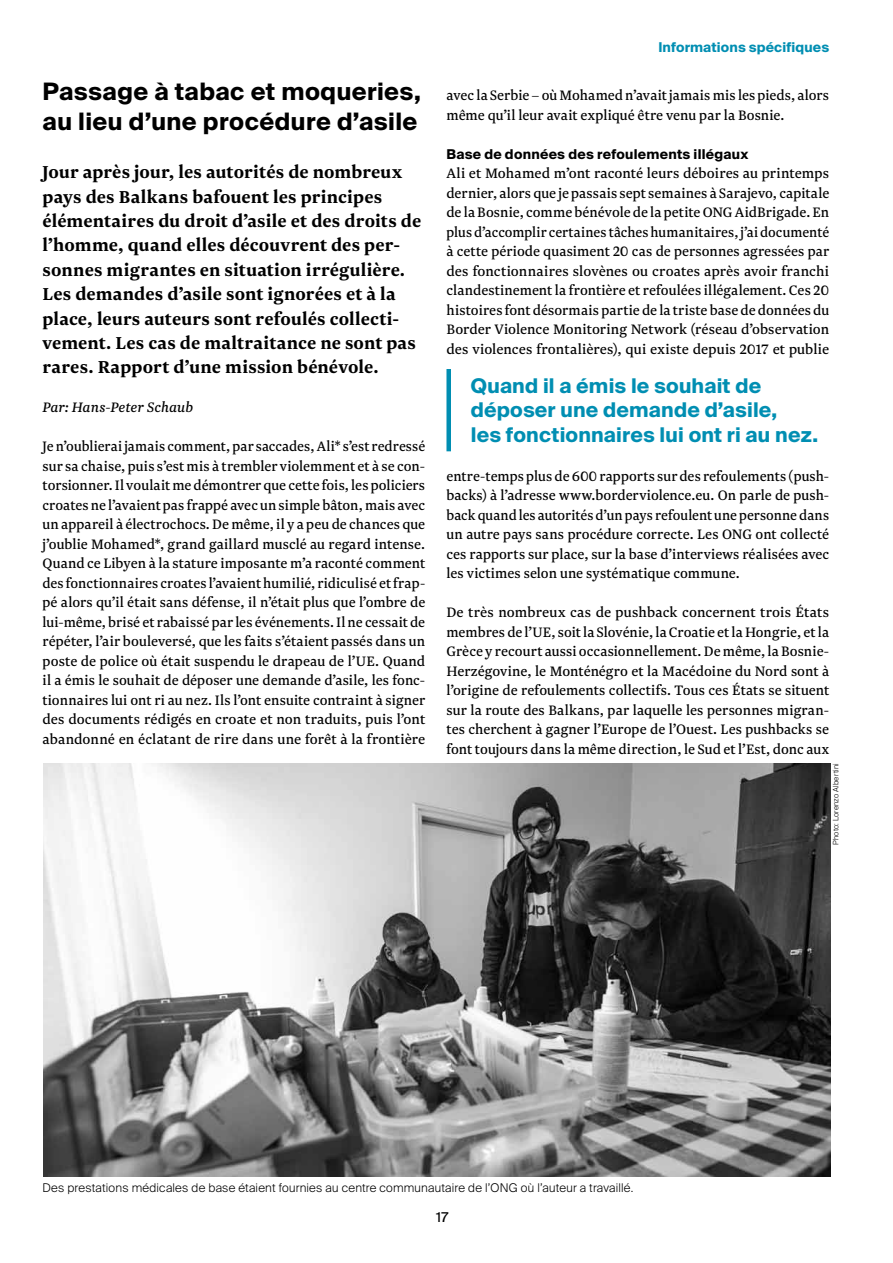
<style>
.page{position:relative;width:893px;height:1263px;background:#fff}
.page>*{position:absolute;margin:0;border:0;box-sizing:border-box;transform-origin:0 0}
.t1{font:700 24px/29.2px "Suisse Intl";letter-spacing:.015em;color:#000}
.t2{font:700 20.25px/24.5px "Newzald";letter-spacing:.01em;color:#000}
.t3{font:700 20.25px/24.5px "Suisse Intl";letter-spacing:.01em;color:#008eb2}
.t4{font:16.05px/19.5px "Newzald";letter-spacing:.005em;color:#000;text-align:justify}
.t5{font:italic 16.05px "Newzald";color:#000}
.t6{font:700 13.5px "Suisse Intl";letter-spacing:.02em;color:#000}
.t7{font:700 13.5px "Suisse Intl";letter-spacing:.01em;color:#008eb2}
.t8{font:13.5px "Suisse Intl";color:#000}
.t9{font:300 12px "Suisse Intl";letter-spacing:.015em;color:#000}
.t10{font:300 7.5px "Suisse Intl";letter-spacing:.025em;color:#000}
</style>
<div class="page">
<img style="left:43px;top:763px;width:787px;height:413px">
<div style="left:446px;top:369px;width:5px;height:82px;background:#008eb2"></div>
<h1 class="t1" style="left:43px;top:77px;width:380px">Passage à tabac et moqueries, au lieu d’une procédure d’asile</h1>
<p class="t2" style="left:43px;top:159px;width:380px">Jour après jour, les autorités de nombreux pays des Balkans bafouent les principes élémentaires du droit d’asile et des droits de l’homme, quand elles découvrent des per&shy;sonnes migrantes en situation irrégulière.<br>Les demandes d’asile sont ignorées et à la place, leurs auteurs sont refoulés collecti&shy;vement. Les cas de maltraitance ne sont pas rares. Rapport d’une mission bénévole.</p>
<p class="t5" style="left:43px;top:398px;width:152px">Par: Hans-Peter Schaub</p>
<p class="t4" style="left:43px;top:436px;width:384px">Je n’oublierai jamais comment, par saccades, Ali* s’est redressé sur sa chaise, puis s’est mis à trembler violemment et à se con&shy;torsionner. Il voulait me démontrer que cette fois, les policiers croates ne l’avaient pas frappé avec un simple bâton, mais avec un appareil à électrochocs. De même, il y a peu de chances que j’oublie Mohamed*, grand gaillard musclé au regard intense.<br>Quand ce Libyen à la stature imposante m’a raconté comment des fonctionnaires croates l’avaient humilié, ridiculisé et frap&shy;pé alors qu’il était sans défense, il n’était plus que l’ombre de lui-même, brisé et rabaissé par les événements. Il ne cessait de répéter, l’air bouleversé, que les faits s’étaient passés dans un poste de police où était suspendu le drapeau de l’UE. Quand il a émis le souhait de déposer une demande d’asile, les fonc&shy;tionnaires lui ont ri au nez. Ils l’ont ensuite contraint à signer des documents rédigés en croate et non traduits, puis l’ont abandonné en éclatant de rire dans une forêt à la frontière</p>
<p class="t7" style="left:658px;top:40px;width:172px">Informations spécifiques</p>
<p class="t4" style="left:446px;top:85px;width:384px">avec la Serbie – où Mohamed n’avait jamais mis les pieds, alors même qu’il leur avait expliqué être venu par la Bosnie.</p>
<p class="t6" style="left:446px;top:146px;width:303px">Base de données des refoulements illégaux</p>
<p class="t4" style="left:446px;top:163px;width:384px">Ali et Mohamed m’ont raconté leurs déboires au printemps dernier, alors que je passais sept semaines à Sarajevo, capitale de la Bosnie, comme bénévole de la petite ONG AidBrigade. En plus d’accomplir certaines tâches humanitaires, j’ai documenté à cette période quasiment 20 cas de personnes agressées par des fonctionnaires slovènes ou croates après avoir franchi clandestinement la frontière et refoulées illégalement. Ces 20 histoires font désormais partie de la triste base de données du Border Violence Monitoring Network (réseau d’observation des violences frontalières), qui existe depuis 2017 et publie</p>
<p class="t3" style="left:471px;top:374px;width:349px">Quand il a émis le souhait de déposer une demande d’asile,<br>les fonctionnaires lui ont ri au nez.</p>
<p class="t4" style="left:446px;top:466px;width:384px">entre-temps plus de 600 rapports sur des refoulements (push&shy;backs) à l’adresse www.borderviolence.eu. On parle de push&shy;back quand les autorités d’un pays refoulent une personne dans un autre pays sans procédure correcte. Les ONG ont collecté ces rapports sur place, sur la base d’interviews réalisées avec les victimes selon une systématique commune.</p>
<p class="t4" style="left:446px;top:602px;width:384px">De très nombreux cas de pushback concernent trois États membres de l’UE, soit la Slovénie, la Croatie et la Hongrie, et la Grèce y recourt aussi occasionnellement. De même, la Bosnie-Herzégovine, le Monténégro et la Macédoine du Nord sont à l’origine de refoulements collectifs. Tous ces États se situent sur la route des Balkans, par laquelle les personnes migran&shy;tes cherchent à gagner l’Europe de l’Ouest. Les pushbacks se font toujours dans la même direction, le Sud et l’Est, donc aux</p>
<p class="t10" style="left:831px;top:845px;width:83px;rotate:-90deg">Photo: Lorenzo Albertini</p>
<p class="t9" style="left:43px;top:1181px;width:592px">Des prestations médicales de base étaient fournies au centre communautaire de l’ONG où l’auteur a travaillé.</p>
<p class="t8" style="left:436px;top:1209px;width:13px">17</p>
</div>
